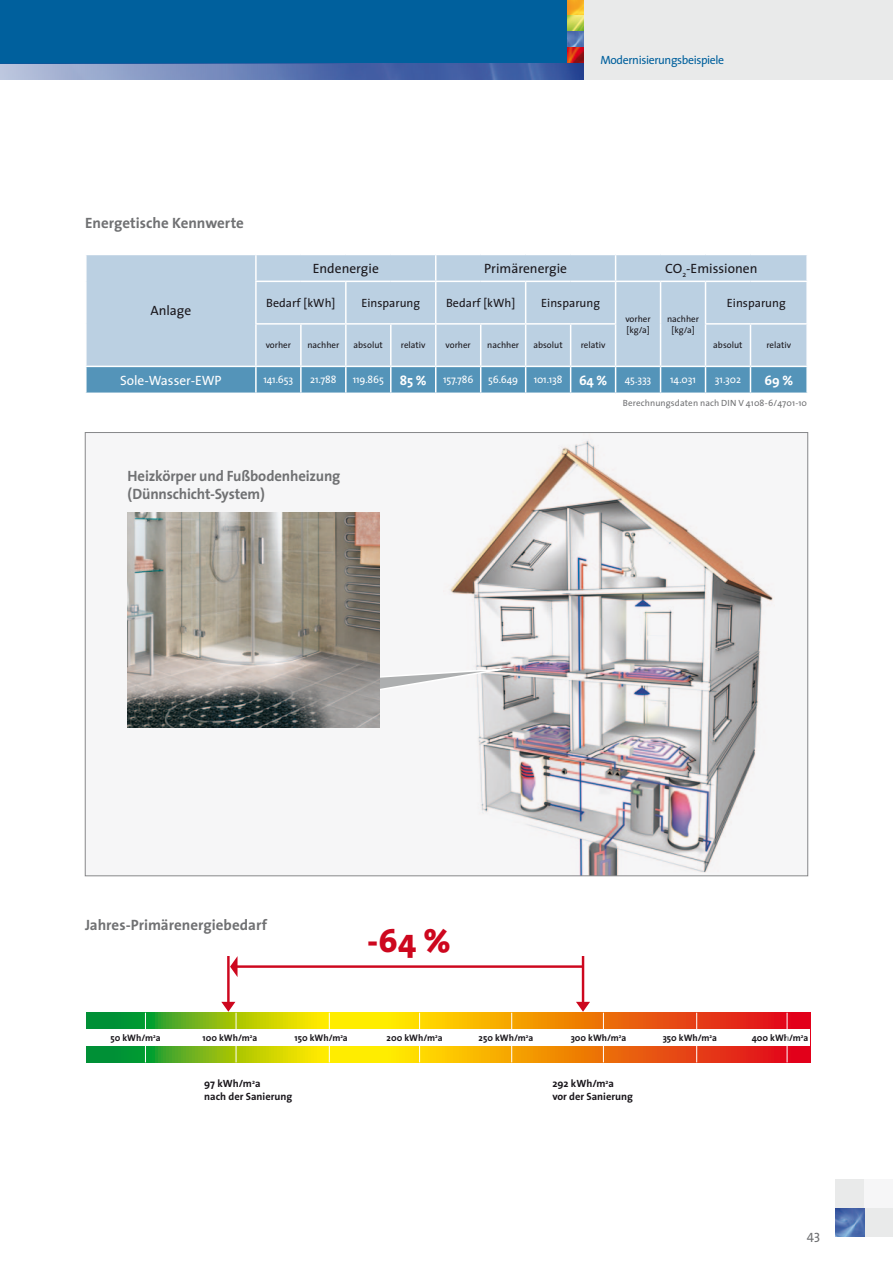
<style>
.page{position:relative;width:893px;height:1263px;background:#fff}
.page>*{position:absolute;margin:0;border:0;box-sizing:border-box;transform-origin:0 0}
.t1{font:800 33.15px "The Sans";color:#cd071e}
.t2{font:700 15px/18px "The Sans";letter-spacing:-.005em;color:#707173}
.t3{font:13.5px "The Sans";color:#1a171c}
.t4{font:13.5px "The Sans";color:#fff}
.t5{font:700 13.5px "The Sans";color:#fff}
.t6{font:13.5px "The Sans Caps";color:#707173}
.t7{font:12px "The Sans";color:#1a171c}
.t8{font:12px "The Sans";letter-spacing:-.03em;color:#00609d}
.t9{font:10.5px "The Sans";letter-spacing:-.01em;color:#fff}
.t10{font:700 10.5px/12.6px "The Sans";color:#1a171c}
.t11{font:700 9.45px "The Sans";color:#1a171c}
.t12{font:9px/10.8px "The Sans";color:#1a171c}
.t13{font:9px "The Sans";letter-spacing:.01em;color:#707173}
.t14{font:700 5.55px "The Sans";color:#1a171c}
.s1{font-weight:700;font-size:13.5px}
.s2{font-size:9.45px}
</style>
<div class="page">
<div style="left:864px;top:1208px;width:29px;height:29px;background:#e9eaea"></div>
<div style="left:835px;top:1179px;width:29px;height:29px;background:#e9eaea"></div>
<div style="left:864px;top:1179px;width:29px;height:29px;background:#f6f6f7"></div>
<img style="left:835px;top:1208px;width:29px;height:29px">
<div style="left:85px;top:432px;width:723px;height:444px;background:#f6f6f7"></div>
<img style="left:450px;top:441px;width:323px;height:433px">
<svg style="left:379px;top:666px;width:151px;height:39px"></svg>
<img style="left:128px;top:512px;width:251px;height:215px">
<div style="left:0;top:0;width:583px;height:64px;background:#00609d"></div>
<div style="left:583px;top:0;width:310px;height:80px;background:#e9eaea"></div>
<img style="left:567px;top:0;width:16px;height:16px">
<svg style="left:567px;top:16px;width:16px;height:16px"></svg>
<svg style="left:567px;top:32px;width:16px;height:16px"></svg>
<svg style="left:567px;top:48px;width:16px;height:16px"></svg>
<img style="left:0;top:64px;width:583px;height:16px">
<hr style="left:582px;top:956px;width:2px;height:52px;background:#cd071e">
<svg style="left:576px;top:992px;width:14px;height:20px"></svg>
<hr style="left:227px;top:956px;width:3px;height:52px;background:#cd071e">
<svg style="left:221px;top:992px;width:14px;height:20px"></svg>
<hr style="left:235px;top:965px;width:348px;height:3px;background:#cd071e">
<svg style="left:230px;top:956px;width:15px;height:21px"></svg>
<div style="left:87px;top:255px;width:719px;height:111px;background:#bbd0e2"></div>
<hr style="left:255px;top:255px;width:2px;height:26px;background:#fff">
<svg style="left:435px;top:255px;width:1px;height:26px"></svg>
<svg style="left:615px;top:255px;width:1px;height:26px"></svg>
<hr style="left:255px;top:282px;width:2px;height:41px;background:#fff">
<hr style="left:345px;top:282px;width:2px;height:41px;background:#fff">
<hr style="left:435px;top:282px;width:1px;height:41px;background:#fff">
<hr style="left:525px;top:282px;width:1px;height:41px;background:#fff">
<hr style="left:615px;top:282px;width:1px;height:41px;background:#fff">
<hr style="left:660px;top:282px;width:1px;height:42px;background:#fff">
<hr style="left:705px;top:282px;width:1px;height:41px;background:#fff">
<hr style="left:255px;top:325px;width:2px;height:41px;background:#fff">
<hr style="left:300px;top:325px;width:2px;height:41px;background:#fff">
<hr style="left:345px;top:325px;width:2px;height:41px;background:#fff">
<hr style="left:390px;top:325px;width:2px;height:41px;background:#fff">
<hr style="left:435px;top:325px;width:1px;height:41px;background:#fff">
<hr style="left:480px;top:325px;width:1px;height:41px;background:#fff">
<hr style="left:525px;top:325px;width:1px;height:41px;background:#fff">
<hr style="left:570px;top:325px;width:1px;height:41px;background:#fff">
<hr style="left:615px;top:325px;width:1px;height:41px;background:#fff">
<hr style="left:660px;top:324px;width:1px;height:42px;background:#fff">
<hr style="left:705px;top:325px;width:1px;height:41px;background:#fff">
<hr style="left:750px;top:325px;width:1px;height:41px;background:#fff">
<hr style="left:255px;top:281px;width:46px;height:1px;background:#fff">
<hr style="left:301px;top:281px;width:45px;height:1px;background:#fff">
<hr style="left:346px;top:281px;width:45px;height:1px;background:#fff">
<hr style="left:391px;top:281px;width:45px;height:1px;background:#fff">
<hr style="left:436px;top:281px;width:45px;height:1px;background:#fff">
<hr style="left:481px;top:281px;width:45px;height:1px;background:#fff">
<hr style="left:526px;top:281px;width:45px;height:1px;background:#fff">
<hr style="left:571px;top:281px;width:45px;height:1px;background:#fff">
<hr style="left:616px;top:281px;width:45px;height:1px;background:#fff">
<hr style="left:661px;top:281px;width:44px;height:1px;background:#fff">
<hr style="left:705px;top:281px;width:45px;height:1px;background:#fff">
<hr style="left:750px;top:281px;width:58px;height:1px;background:#fff">
<hr style="left:255px;top:323px;width:46px;height:2px;background:#fff">
<hr style="left:301px;top:323px;width:45px;height:2px;background:#fff">
<hr style="left:346px;top:323px;width:45px;height:2px;background:#fff">
<hr style="left:391px;top:323px;width:45px;height:2px;background:#fff">
<hr style="left:436px;top:323px;width:45px;height:2px;background:#fff">
<hr style="left:481px;top:323px;width:45px;height:2px;background:#fff">
<hr style="left:526px;top:323px;width:45px;height:2px;background:#fff">
<hr style="left:571px;top:323px;width:45px;height:2px;background:#fff">
<hr style="left:705px;top:323px;width:45px;height:2px;background:#fff">
<hr style="left:750px;top:323px;width:58px;height:2px;background:#fff">
<svg style="left:86px;top:366px;width:720px;height:27px;background:#629cbe"></svg>
<svg style="left:86px;top:1013px;width:724px;height:49px;background:#c8950e"></svg>
<div style="left:86px;top:1029px;width:724px;height:17px;background:#fff"></div>
<hr style="left:787px;top:1013px;width:1px;height:49px;background:#fff">
<hr style="left:696px;top:1013px;width:1px;height:49px;background:#fff">
<hr style="left:603px;top:1013px;width:1px;height:49px;background:#fff">
<hr style="left:511px;top:1013px;width:1px;height:49px;background:#fff">
<hr style="left:419px;top:1013px;width:1px;height:49px;background:#fff">
<hr style="left:329px;top:1013px;width:1px;height:49px;background:#fff">
<hr style="left:236px;top:1013px;width:1px;height:49px;background:#fff">
<hr style="left:145px;top:1013px;width:1px;height:49px;background:#fff">
<p class="t8" style="left:600px;top:50px;width:125px">Modernisierungsbeispiele</p>
<p class="t2" style="left:85px;top:214px;width:160px">Energetische Kennwerte</p>
<p class="t3" style="left:150px;top:300px;width:42px">Anlage</p>
<p class="t3" style="left:313px;top:257px;width:68px">Endenergie</p>
<p class="t3" style="left:484px;top:257px;width:84px">Primärenergie</p>
<p class="t3" style="left:665px;top:257px;width:94px">CO<sub>2</sub>-Emissionen</p>
<p class="t7" style="left:266px;top:293px;width:71px">Bedarf [kWh]</p>
<p class="t7" style="left:361px;top:293px;width:60px">Einsparung</p>
<p class="t7" style="left:446px;top:293px;width:71px">Bedarf [kWh]</p>
<p class="t7" style="left:541px;top:293px;width:60px">Einsparung</p>
<p class="t12" style="left:625px;top:313px;width:27px">vorher [kg/a]</p>
<p class="t12" style="left:667px;top:313px;width:33px;text-align:center">nachher [kg/a]</p>
<p class="t7" style="left:727px;top:293px;width:60px">Einsparung</p>
<p class="t12" style="left:266px;top:340px;width:27px">vorher</p>
<p class="t12" style="left:307px;top:340px;width:33px">nachher</p>
<p class="t12" style="left:354px;top:340px;width:31px">absolut</p>
<p class="t12" style="left:401px;top:340px;width:26px">relativ</p>
<p class="t12" style="left:446px;top:340px;width:27px">vorher</p>
<p class="t12" style="left:487px;top:340px;width:33px">nachher</p>
<p class="t12" style="left:533px;top:340px;width:31px">absolut</p>
<p class="t12" style="left:581px;top:340px;width:26px">relativ</p>
<p class="t12" style="left:713px;top:340px;width:31px">absolut</p>
<p class="t12" style="left:766px;top:340px;width:26px">relativ</p>
<p class="t4" style="left:120px;top:369px;width:103px">Sole-Wasser-EWP</p>
<p class="t9" style="left:263px;top:370px;width:31px">141.653</p>
<p class="t9" style="left:310px;top:370px;width:28px">21.788</p>
<p class="t9" style="left:353px;top:370px;width:122px">119.865 <span class="s1">85 %</span> 157.786</p>
<p class="t9" style="left:488px;top:370px;width:32px">56.649</p>
<p class="t9" style="left:534px;top:370px;width:75px">101.138 <span class="s1">64 %</span></p>
<p class="t9" style="left:625px;top:370px;width:28px">45.333</p>
<p class="t9" style="left:670px;top:370px;width:27px">14.031</p>
<p class="t9" style="left:715px;top:370px;width:28px">31.302</p>
<p class="t5" style="left:764px;top:369px;width:30px">69 %</p>
<p class="t2" style="left:128px;top:467px;width:214px">Heizkörper und Fußbodenheizung (Dünnschicht-System)</p>
<p class="t13" style="left:623px;top:396px;width:186px">Berechnungsdaten nach DIN V 4108-6/4701-10</p>
<p class="t2" style="left:85px;top:916px;width:184px">Jahres-Primärenergiebedarf</p>
<h1 class="t1" style="left:367px;top:913px;width:85px">-64 %</h1>
<p class="t11" style="left:111px;top:1030px;width:44px">50 kWh/m</p>
<p class="t14" style="left:153px;top:1031px;width:9px">2<span class="s2">a</span></p>
<p class="t11" style="left:203px;top:1030px;width:56px">100 kWh/m a</p>
<p class="t14" style="left:250px;top:1031px;width:4px">2</p>
<p class="t11" style="left:295px;top:1030px;width:55px">150 kWh/m a</p>
<p class="t14" style="left:340px;top:1031px;width:4px">2</p>
<p class="t11" style="left:387px;top:1030px;width:57px">200 kWh/m a</p>
<p class="t14" style="left:435px;top:1031px;width:4px">2</p>
<p class="t11" style="left:479px;top:1030px;width:56px">250 kWh/m a</p>
<p class="t14" style="left:526px;top:1031px;width:4px">2</p>
<p class="t11" style="left:571px;top:1030px;width:57px">300 kWh/m a</p>
<p class="t14" style="left:619px;top:1031px;width:4px">2</p>
<p class="t11" style="left:663px;top:1030px;width:56px">350 kWh/m a</p>
<p class="t14" style="left:709px;top:1031px;width:4px">2</p>
<p class="t11" style="left:752px;top:1030px;width:58px">400 kWh/m<sup>2</sup>a</p>
<p class="t10" style="left:204px;top:1077px;width:90px">97 kWh/m<sup>2</sup>a<br>nach der Sanierung</p>
<p class="t10" style="left:552px;top:1077px;width:82px">292 kWh/m<sup>2</sup>a<br>vor der Sanierung</p>
<p class="t6" style="left:807px;top:1226px;width:15px">43</p>
</div>
